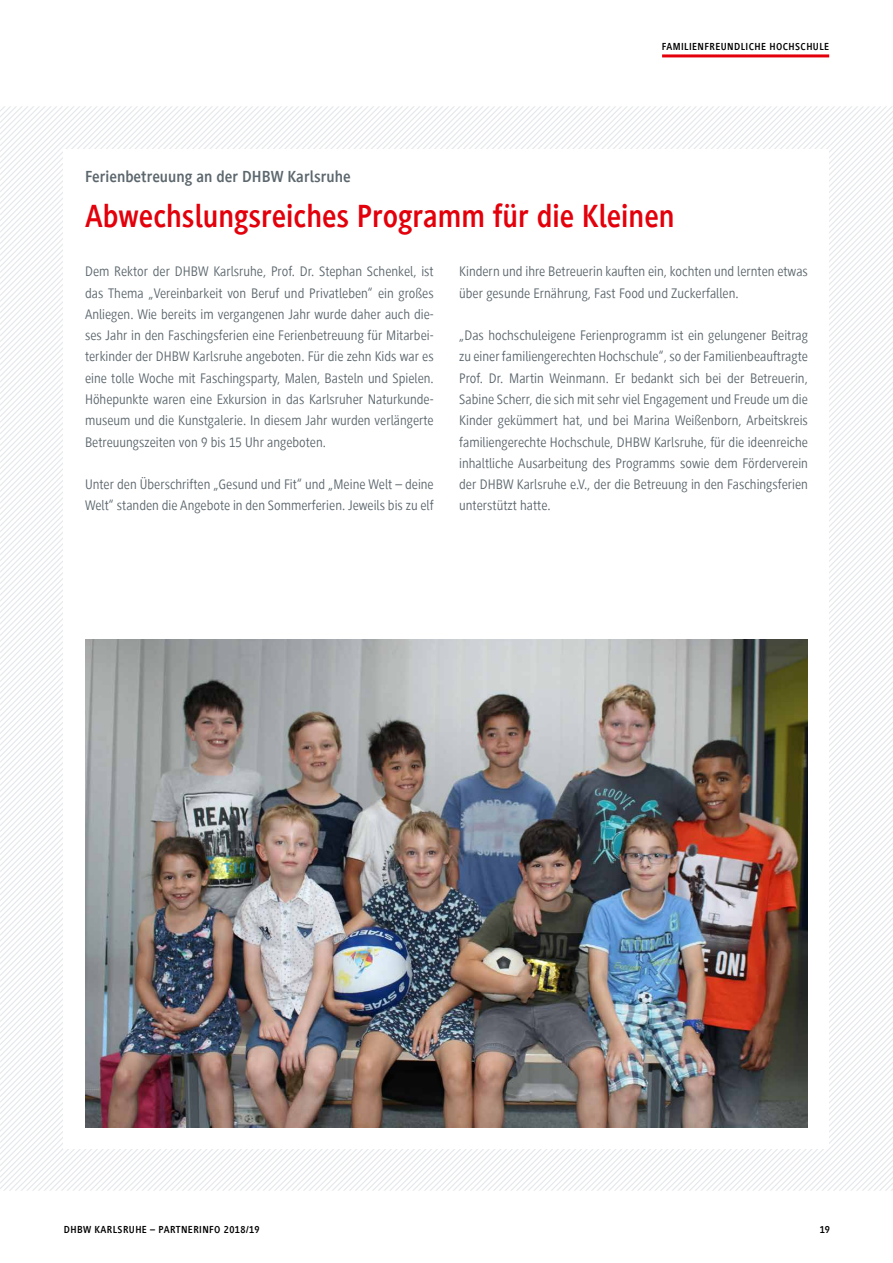
<style>
.page{position:relative;width:893px;height:1263px;background:#fff}
.page>*{position:absolute;margin:0;border:0;box-sizing:border-box;transform-origin:0 0}
.t1{font:700 33px "Generis Sans Com";color:#e3000b;scale:.9 1}
.t2{font:700 16.5px "Generis Sans Com";color:#5c676d;scale:.95 1}
.t3{font:14.25px/21.3px "Generis Sans Com";color:#5c676d;text-align:justify;scale:.95 1}
.t4{font:700 10.5px "Generis Sans Com";letter-spacing:.04em;color:#000;scale:.95 1}
</style>
<div class="page">
<hr style="left:662px;top:54px;width:167px;height:3px;background:#e3000b">
<svg style="left:683px;top:980px;width:210px;height:211px"></svg>
<div style="left:64px;top:149px;width:765px;height:999px;background:#fff"></div>
<img style="left:85px;top:639px;width:723px;height:488px">
<p class="t4" style="left:662px;top:41px;width:178px">FAMILIENFREUNDLICHE HOCHSCHULE</p>
<p class="t2" style="left:85px;top:168px;width:281px">Ferienbetreuung an der DHBW Karlsruhe</p>
<h1 class="t1" style="left:85px;top:198px;width:657px">Abwechslungsreiches Programm für die Kleinen</h1>
<p class="t3" style="left:85px;top:261px;width:369px">Dem Rektor der DHBW Karlsruhe, Prof. Dr. Stephan Schenkel, ist das Thema „Vereinbarkeit von Beruf und Privatleben“ ein großes Anliegen. Wie bereits im vergangenen Jahr wurde daher auch die&shy;ses Jahr in den Faschingsferien eine Ferienbetreuung für Mitarbei&shy;terkinder der DHBW Karlsruhe angeboten. Für die zehn Kids war es eine tolle Woche mit Faschingsparty, Malen, Basteln und Spielen.<br>Höhepunkte waren eine Exkursion in das Karlsruher Naturkunde&shy;museum und die Kunstgalerie. In diesem Jahr wurden verlängerte Betreuungszeiten von 9 bis 15 Uhr angeboten.</p>
<p class="t3" style="left:85px;top:474px;width:369px">Unter den Überschriften „Gesund und Fit“ und „Meine Welt – deine<br>Welt“ standen die Angebote in den Sommerferien. Jeweils bis zu elf</p>
<p class="t3" style="left:459px;top:261px;width:369px">Kindern und ihre Betreuerin kauften ein, kochten und lernten etwas über gesunde Ernährung, Fast Food und Zuckerfallen.</p>
<p class="t3" style="left:459px;top:325px;width:369px">„Das hochschuleigene Ferienprogramm ist ein gelungener Beitrag zu einer familiengerechten Hochschule“, so der Familienbeauftragte Prof. Dr. Martin Weinmann. Er bedankt sich bei der Betreuerin, Sabine Scherr, die sich mit sehr viel Engagement und Freude um die Kinder gekümmert hat, und bei Marina Weißenborn, Arbeitskreis familiengerechte Hochschule, DHBW Karlsruhe, für die ideenreiche inhaltliche Ausarbeitung des Programms sowie dem Förderverein der DHBW Karlsruhe e.V., der die Betreuung in den Faschingsferien unterstützt hatte.</p>
<p class="t4" style="left:64px;top:1224px;width:208px">DHBW KARLSRUHE – PARTNERINFO 2018/19</p>
<p class="t4" style="left:820px;top:1224px;width:12px">19</p>
</div>
